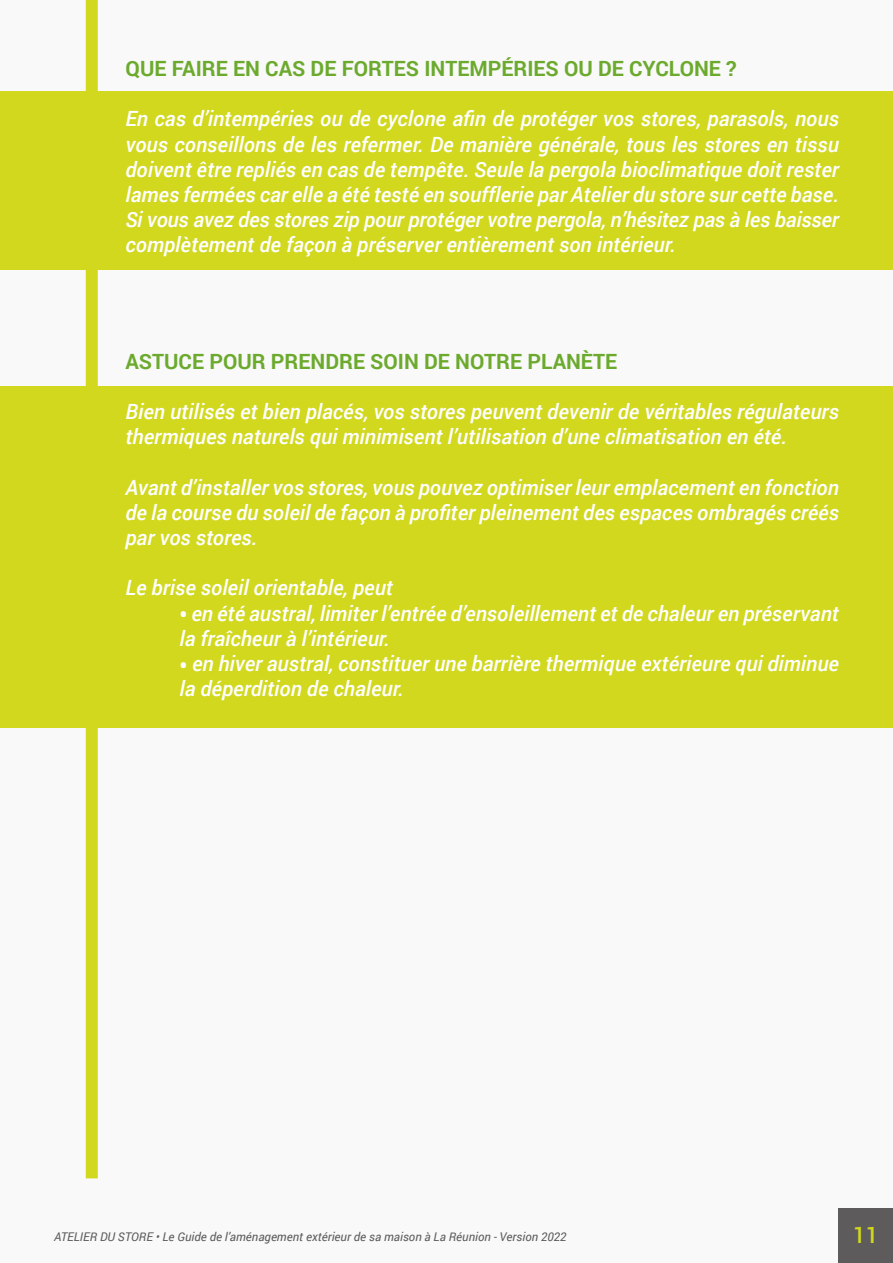
<style>
.page{position:relative;width:893px;height:1263px;background:#f9f9f9}
.page>*{position:absolute;margin:0;border:0;box-sizing:border-box;transform-origin:0 0}
.t1{font:500 22.5px "Roboto";color:#d1d81e}
.t2{font:italic 500 21px/25.2px "Roboto";color:#fff}
.t3{font:700 21px "Roboto";color:#6caa2e}
.t4{font:italic 12px "Roboto";color:#5d5b5c}
.s1{font-weight:900;font-style:normal}
</style>
<div class="page">
<div style="left:839px;top:1209px;width:54px;height:54px;background:#5d5b5c"></div>
<div style="left:86px;top:0;width:12px;height:1178px;background:#d1d81e"></div>
<div style="left:0;top:91px;width:893px;height:178px;background:#d1d81e"></div>
<div style="left:0;top:386px;width:893px;height:341px;background:#d1d81e"></div>
<p class="t3" style="left:125px;top:54px;width:613px">QUE FAIRE EN CAS DE FORTES INTEMPÉRIES OU DE CYCLONE ?</p>
<p class="t2" style="left:125px;top:106px;width:715px;text-align:justify">En cas d’intempéries ou de cyclone afin de protéger vos stores, parasols, nous vous conseillons de les refermer. De manière générale, tous les stores en tissu doivent être repliés en cas de tempête. Seule la pergola bioclimatique doit rester lames fermées car elle a été testé en soufflerie par Atelier du store sur cette base.</p>
<p class="t2" style="left:125px;top:206px;width:715px">Si vous avez des stores zip pour protéger votre pergola, n’hésitez pas à les baisser complètement de façon à préserver entièrement son intérieur.</p>
<p class="t3" style="left:125px;top:346px;width:493px">ASTUCE POUR PRENDRE SOIN DE NOTRE PLANÈTE</p>
<p class="t2" style="left:125px;top:398px;width:715px">Bien utilisés et bien placés, vos stores peuvent devenir de véritables régulateurs thermiques naturels qui minimisent l’utilisation d’une climatisation en été.</p>
<p class="t2" style="left:125px;top:474px;width:715px">Avant d’installer vos stores, vous pouvez optimiser leur emplacement en fonction</p>
<p class="t2" style="left:125px;top:499px;width:715px">de la course du soleil de façon à profiter pleinement des espaces ombragés créés par vos stores.</p>
<p class="t2" style="left:125px;top:575px;width:269px">Le brise soleil orientable, peut</p>
<p class="t2" style="left:179px;top:600px;width:661px"><span class="s1">•</span> en été austral, limiter l’entrée d’ensoleillement et de chaleur en préservant</p>
<p class="t2" style="left:179px;top:625px;width:212px">la fraîcheur à l’intérieur.</p>
<p class="t2" style="left:179px;top:650px;width:661px"><span class="s1">•</span> en hiver austral, constituer une barrière thermique extérieure qui diminue</p>
<p class="t2" style="left:179px;top:675px;width:226px">la déperdition de chaleur.</p>
<p class="t4" style="left:54px;top:1229px;width:514px">ATELIER DU STORE • Le Guide de l’aménagement extérieur de sa maison à La Réunion - Version 2022</p>
<p class="t1" style="left:853px;top:1219px;width:27px">11</p>
</div>
